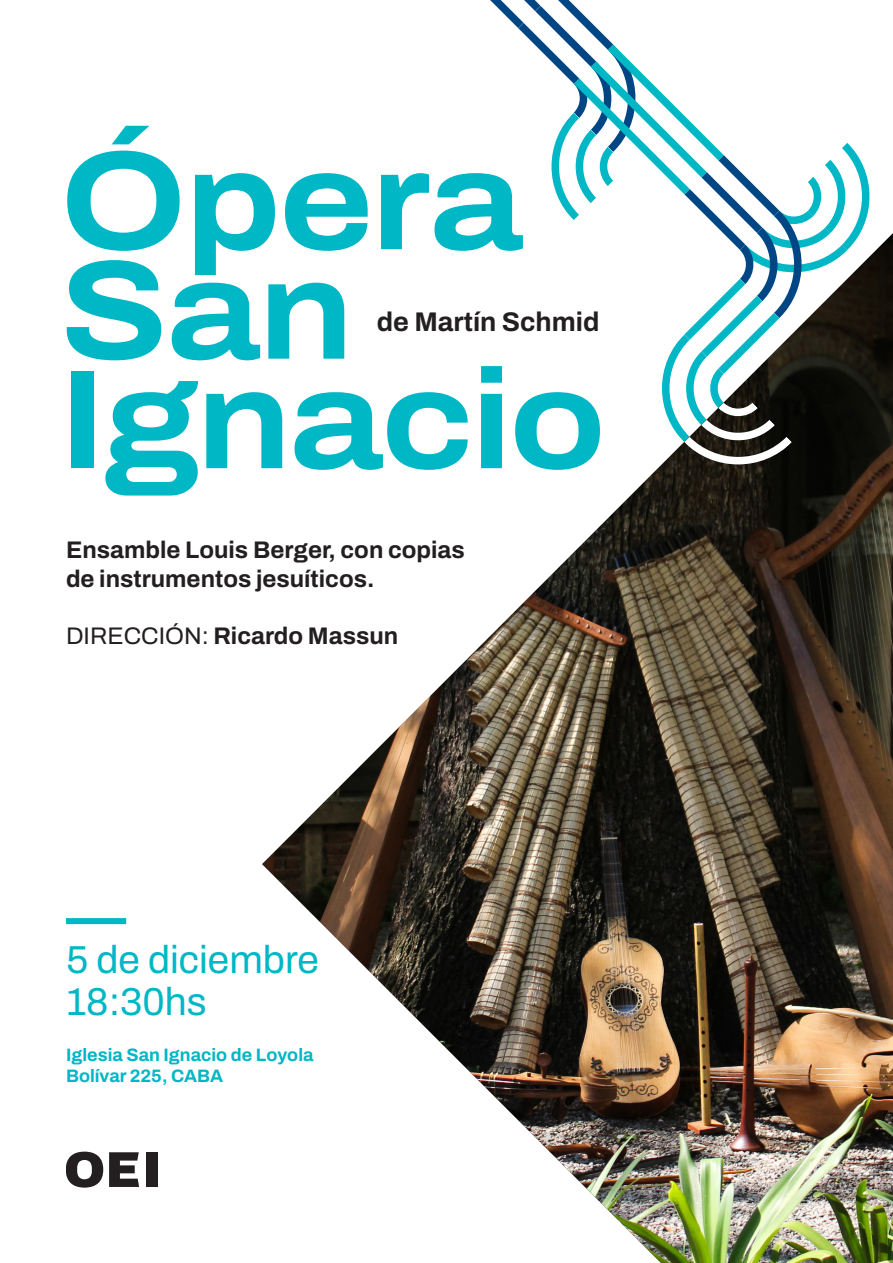
<style>
.page{position:relative;width:893px;height:1263px;background:#fff}
.page>*{position:absolute;margin:0;border:0;box-sizing:border-box;transform-origin:0 0}
.t1{font:700 141px "Archivo Semi Expanded";letter-spacing:-.015em;color:#00b7c5}
.t2{font:39px/42px "Archivo";color:#00b7c5}
.t3{font:700 27px "Archivo";color:#231f20}
.t4{font:700 24px/28.8px "Archivo";color:#231f20}
.t5{font:700 18px "Archivo";color:#00b7c5}
.s1{font-weight:400}
</style>
<div class="page">
<svg style="left:66px;top:1151px;width:37px;height:36px"></svg>
<svg style="left:109px;top:1152px;width:30px;height:35px"></svg>
<div style="left:146px;top:1152px;width:11px;height:35px;background:#231f20"></div>
<div style="left:66px;top:918px;width:60px;height:6px;background:#00b7c5"></div>
<img style="left:262px;top:233px;width:631px;height:1030px">
<svg style="left:490px;top:0;width:379px;height:464px"></svg>
<p class="t1" style="left:60px;top:95px;width:465px">Ópera</p>
<p class="t1" style="left:60px;top:205px;width:295px">San</p>
<p class="t1" style="left:60px;top:314px;width:548px">Ignacio</p>
<p class="t3" style="left:377px;top:302px;width:224px">de Martín Schmid</p>
<p class="t4" style="left:66px;top:535px;width:400px">Ensamble Louis Berger, con copias de instrumentos jesuíticos.</p>
<p class="t4" style="left:66px;top:621px;width:334px"><span class="s1">DIRECCIÓN:</span> Ricardo Massun</p>
<p class="t2" style="left:66px;top:939px;width:254px">5 de diciembre<br>18:30hs</p>
<p class="t5" style="left:66px;top:1041px;width:249px">Iglesia San Ignacio de Loyola</p>
<p class="t5" style="left:66px;top:1062px;width:159px">Bolívar 225, CABA</p>
</div>
